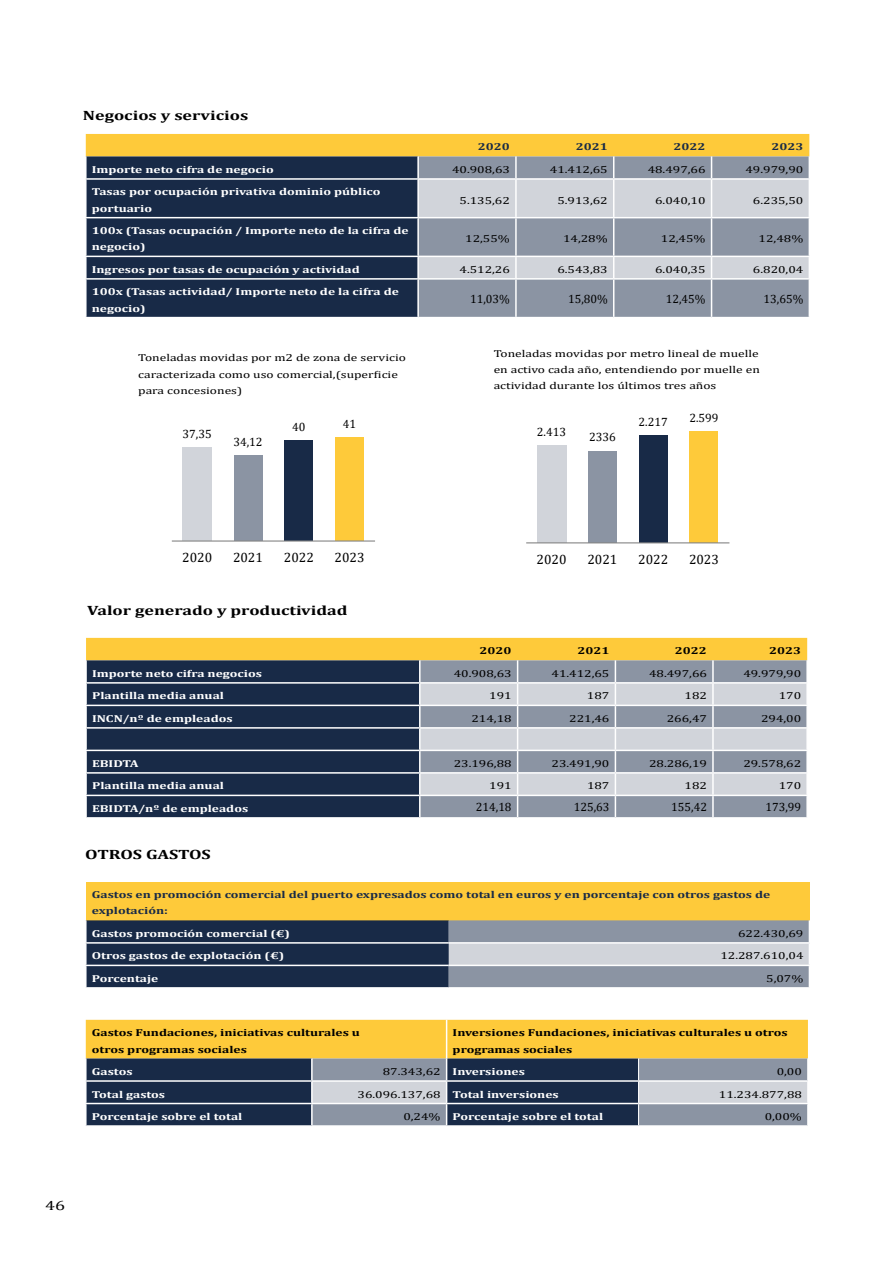
<style>
.page{position:relative;width:893px;height:1263px;background:#fff}
.page>*{position:absolute;margin:0;border:0;box-sizing:border-box;transform-origin:0 0}
.t1{font:700 13.5px "Cambria";color:#000;scale:1.33 1}
.t2{font:13.5px "Cambria";color:#000}
.t3{font:13.5px "Cambria";color:#000;scale:1.33 1}
.t4{font:12px "Cambria";color:#000}
.t5{font:10.2px/16.2px "Cambria";color:#000;scale:1.33 1}
.t6{font:700 10.2px/16.2px "Cambria";color:#fff;scale:1.33 1}
.t7{font:700 10.2px/16.2px "Cambria";color:#000;scale:1.33 1}
.t8{font:700 10.2px/16.2px "Cambria";color:#182a47;scale:1.33 1}
.s1{font-weight:400;color:#000}
</style>
<div class="page">
<div style="left:87px;top:280px;width:330px;height:37px;background:#182a47"></div>
<div style="left:419px;top:280px;width:390px;height:37px;background:#8b94a3"></div>
<svg style="left:86px;top:134px;width:724px;height:144px;background:#858680"></svg>
<hr style="left:515px;top:280px;width:2px;height:37px;background:#fff">
<hr style="left:613px;top:280px;width:1px;height:37px;background:#fff">
<hr style="left:711px;top:280px;width:1px;height:37px;background:#fff">
<div style="left:183px;top:447px;width:29px;height:94px;background:#d1d4da"></div>
<div style="left:234px;top:455px;width:29px;height:86px;background:#8b94a3"></div>
<div style="left:335px;top:438px;width:29px;height:103px;background:#feca3a"></div>
<div style="left:284px;top:440px;width:29px;height:101px;background:#182a47"></div>
<hr style="left:172px;top:540px;width:203px;height:2px;background:#868686">
<div style="left:537px;top:446px;width:29px;height:97px;background:#d1d4da"></div>
<div style="left:588px;top:451px;width:29px;height:92px;background:#8b94a3"></div>
<div style="left:689px;top:432px;width:29px;height:111px;background:#feca3a"></div>
<div style="left:639px;top:435px;width:29px;height:108px;background:#182a47"></div>
<hr style="left:526px;top:542px;width:203px;height:1px;background:#868686">
<svg style="left:86px;top:638px;width:721px;height:179px;background:#818482"></svg>
<hr style="left:713px;top:795px;width:95px;height:1px;background:#fff">
<hr style="left:712px;top:796px;width:2px;height:21px;background:#fff">
<hr style="left:806px;top:796px;width:2px;height:21px;background:#fff">
<div style="left:86px;top:882px;width:723px;height:38px;background:#feca3a"></div>
<svg style="left:86px;top:920px;width:724px;height:67px;background:#657183"></svg>
<svg style="left:86px;top:1020px;width:722px;height:106px;background:#978d66"></svg>
<h1 class="t1" style="left:83px;top:106px;width:126px">Negocios y servicios</h1>
<p class="t8" style="left:478px;top:139px;width:26px">2020</p>
<p class="t8" style="left:576px;top:139px;width:26px">2021</p>
<p class="t8" style="left:674px;top:139px;width:26px">2022</p>
<p class="t8" style="left:771px;top:139px;width:26px">2023</p>
<p class="t6" style="left:92px;top:161px;width:138px">Importe neto cifra de negocio</p>
<p class="t5" style="left:452px;top:161px;width:45px">40.908,63</p>
<p class="t5" style="left:550px;top:161px;width:45px">41.412,65</p>
<p class="t5" style="left:648px;top:161px;width:45px">48.497,66</p>
<p class="t5" style="left:745px;top:161px;width:45px">49.979,90</p>
<p class="t6" style="left:92px;top:184px;width:219px">Tasas por ocupación privativa dominio público portuario</p>
<p class="t5" style="left:459px;top:192px;width:39px">5.135,62</p>
<p class="t5" style="left:557px;top:192px;width:39px">5.913,62</p>
<p class="t5" style="left:655px;top:192px;width:39px">6.040,10</p>
<p class="t5" style="left:753px;top:192px;width:39px">6.235,50</p>
<p class="t6" style="left:92px;top:222px;width:240px">100x (Tasas ocupación / Importe neto de la cifra de negocio)</p>
<p class="t5" style="left:465px;top:231px;width:35px">12,55%</p>
<p class="t5" style="left:563px;top:231px;width:35px">14,28%</p>
<p class="t5" style="left:661px;top:231px;width:35px">12,45%</p>
<p class="t5" style="left:759px;top:231px;width:35px">12,48%</p>
<p class="t6" style="left:92px;top:261px;width:203px">Ingresos por tasas de ocupación y actividad</p>
<p class="t5" style="left:459px;top:261px;width:39px">4.512,26</p>
<p class="t5" style="left:557px;top:261px;width:39px">6.543,83</p>
<p class="t5" style="left:655px;top:261px;width:39px">6.040,35</p>
<p class="t5" style="left:753px;top:261px;width:39px">6.820,04</p>
<p class="t6" style="left:92px;top:283px;width:232px">100x (Tasas actividad/ Importe neto de la cifra de negocio)</p>
<p class="t4" style="left:470px;top:292px;width:41px">11,03%</p>
<p class="t4" style="left:568px;top:292px;width:41px">15,80%</p>
<p class="t4" style="left:666px;top:292px;width:41px">12,45%</p>
<p class="t4" style="left:764px;top:292px;width:41px">13,65%</p>
<p class="t5" style="left:138px;top:350px;width:203px">Toneladas movidas por m2 de zona de servicio caracterizada como uso comercial,(superficie para concesiones)</p>
<p class="t5" style="left:494px;top:345px;width:202px;text-align:justify">Toneladas movidas por metro lineal de muelle en activo cada año, entendiendo por muelle en actividad durante los últimos tres años</p>
<p class="t4" style="left:183px;top:426px;width:31px">37,35</p>
<p class="t4" style="left:233px;top:435px;width:31px">34,12</p>
<p class="t4" style="left:292px;top:420px;width:15px">40</p>
<p class="t4" style="left:343px;top:417px;width:15px">41</p>
<p class="t4" style="left:537px;top:425px;width:31px">2.413</p>
<p class="t4" style="left:589px;top:430px;width:28px">2336</p>
<p class="t4" style="left:639px;top:414px;width:31px">2.217</p>
<p class="t4" style="left:689px;top:411px;width:31px">2.599</p>
<h1 class="t2" style="left:182px;top:550px;width:31px">2020</h1>
<h1 class="t2" style="left:233px;top:550px;width:31px">2021</h1>
<h1 class="t2" style="left:284px;top:550px;width:31px">2022</h1>
<h1 class="t2" style="left:335px;top:550px;width:31px">2023</h1>
<h1 class="t1" style="left:87px;top:601px;width:197px">Valor generado y productividad</h1>
<h1 class="t2" style="left:537px;top:552px;width:31px">2020</h1>
<h1 class="t2" style="left:587px;top:552px;width:31px">2021</h1>
<h1 class="t2" style="left:638px;top:552px;width:31px">2022</h1>
<h1 class="t2" style="left:689px;top:552px;width:31px">2023</h1>
<p class="t7" style="left:480px;top:642px;width:26px">2020</p>
<p class="t7" style="left:577px;top:642px;width:26px">2021</p>
<p class="t7" style="left:675px;top:642px;width:26px">2022</p>
<p class="t7" style="left:769px;top:642px;width:26px">2023</p>
<p class="t6" style="left:92px;top:665px;width:129px">Importe neto cifra negocios</p>
<p class="t5" style="left:454px;top:665px;width:45px">40.908,63</p>
<p class="t5" style="left:552px;top:665px;width:45px">41.412,65</p>
<p class="t5" style="left:649px;top:665px;width:45px">48.497,66</p>
<p class="t5" style="left:743px;top:665px;width:45px">49.979,90</p>
<p class="t6" style="left:92px;top:687px;width:101px">Plantilla media anual</p>
<p class="t5" style="left:489px;top:688px;width:18px">191</p>
<p class="t5" style="left:587px;top:688px;width:18px">187</p>
<p class="t5" style="left:684px;top:688px;width:18px">182</p>
<p class="t5" style="left:779px;top:688px;width:18px">170</p>
<p class="t6" style="left:92px;top:710px;width:107px">INCN/nº de empleados</p>
<p class="t5" style="left:471px;top:710px;width:32px">214,18</p>
<p class="t5" style="left:569px;top:710px;width:32px">221,46</p>
<p class="t5" style="left:667px;top:710px;width:32px">266,47</p>
<p class="t5" style="left:761px;top:710px;width:32px">294,00</p>
<p class="t6" style="left:92px;top:755px;width:36px">EBIDTA</p>
<p class="t5" style="left:454px;top:755px;width:45px">23.196,88</p>
<p class="t5" style="left:552px;top:755px;width:45px">23.491,90</p>
<p class="t5" style="left:649px;top:755px;width:45px">28.286,19</p>
<p class="t5" style="left:743px;top:755px;width:45px">29.578,62</p>
<p class="t6" style="left:92px;top:777px;width:101px">Plantilla media anual</p>
<p class="t5" style="left:489px;top:778px;width:18px">191</p>
<p class="t5" style="left:587px;top:778px;width:18px">187</p>
<p class="t5" style="left:685px;top:778px;width:18px">182</p>
<p class="t5" style="left:779px;top:778px;width:18px">170</p>
<p class="t6" style="left:92px;top:800px;width:119px">EBIDTA/nº de empleados</p>
<p class="t4" style="left:476px;top:800px;width:37px">214,18</p>
<p class="t4" style="left:574px;top:800px;width:37px">125,63</p>
<p class="t4" style="left:671px;top:800px;width:37px">155,42</p>
<p class="t4" style="left:765px;top:800px;width:37px">173,99</p>
<h1 class="t1" style="left:85px;top:845px;width:96px">OTROS GASTOS</h1>
<p class="t8" style="left:92px;top:886px;width:512px">Gastos en promoción comercial del puerto expresados como total en euros y en porcentaje con otros gastos de explotación:</p>
<p class="t6" style="left:92px;top:925px;width:151px">Gastos promoción comercial (€)</p>
<p class="t5" style="left:738px;top:925px;width:51px">622.430,69</p>
<p class="t6" style="left:92px;top:947px;width:146px">Otros gastos de explotación (€)</p>
<p class="t5" style="left:720px;top:948px;width:64px">12.287.610,04</p>
<p class="t6" style="left:92px;top:970px;width:52px">Porcentaje</p>
<p class="t5" style="left:766px;top:970px;width:29px">5,07%</p>
<p class="t7" style="left:92px;top:1024px;width:203px">Gastos Fundaciones, iniciativas culturales u otros programas sociales</p>
<p class="t7" style="left:453px;top:1024px;width:254px">Inversiones Fundaciones, iniciativas culturales u otros programas sociales</p>
<p class="t6" style="left:92px;top:1063px;width:32px">Gastos</p>
<p class="t6" style="left:383px;top:1063px;width:108px"><span class="s1">87.343,62</span> Inversiones</p>
<p class="t5" style="left:777px;top:1063px;width:20px">0,00</p>
<p class="t6" style="left:92px;top:1085px;width:57px">Total gastos</p>
<p class="t6" style="left:358px;top:1085px;width:153px"><span class="s1">36.096.137,68</span> Total inversiones</p>
<p class="t5" style="left:719px;top:1086px;width:64px">11.234.877,88</p>
<p class="t6" style="left:92px;top:1108px;width:115px">Porcentaje sobre el total</p>
<p class="t6" style="left:403px;top:1108px;width:152px"><span class="s1">0,24%</span> Porcentaje sobre el total</p>
<p class="t5" style="left:765px;top:1108px;width:29px">0,00%</p>
<h1 class="t3" style="left:45px;top:1198px;width:16px">46</h1>
</div>
